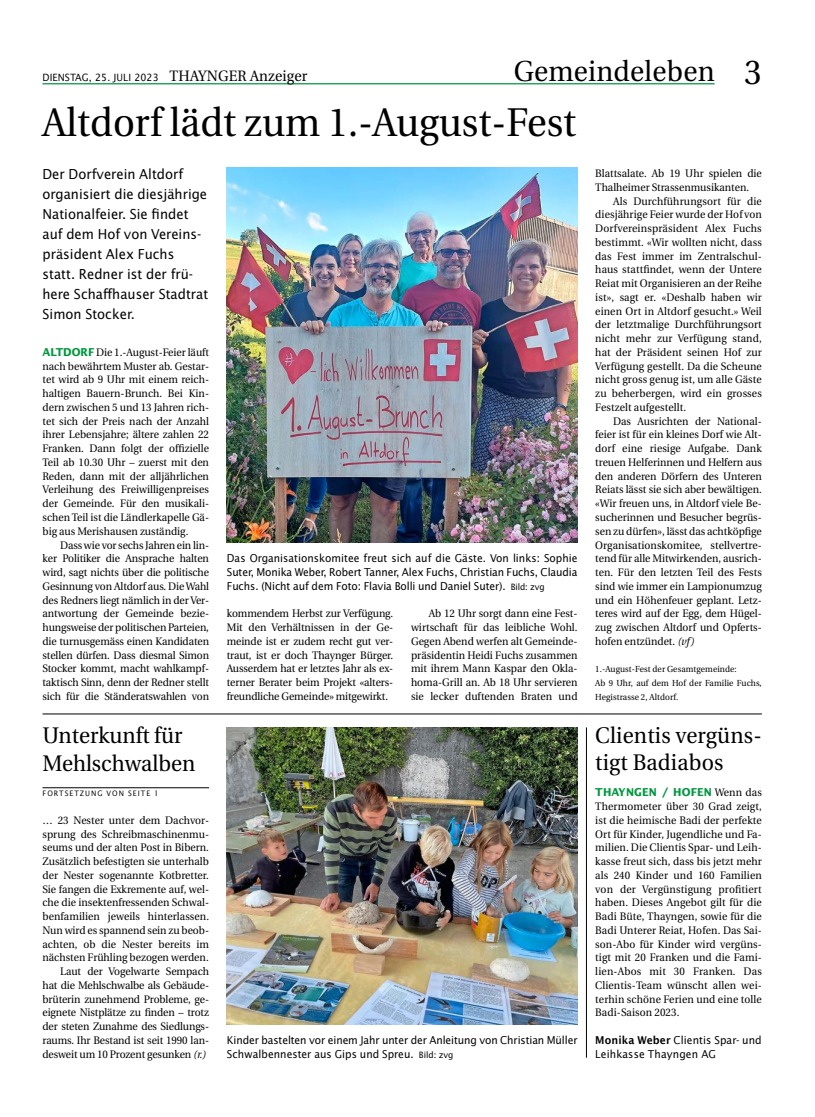
<style>
.page{position:relative;width:815px;height:1117px;background:#fff}
.page>*{position:absolute;margin:0;border:0;box-sizing:border-box;transform-origin:0 0}
.t1{font:40px "Utopia";color:#000;scale:.95 1}
.t2{font:28.75px "Utopia";letter-spacing:.01em;color:#000;scale:.95 1}
.t3{font:22.5px/27.5px "Utopia";color:#000;scale:.95 1}
.t4{font:13.75px/20px "Lucida Sans";color:#000;scale:.95 1}
.t5{font:10.88px/13.8px "Utopia";color:#000;text-align:justify;scale:.95 1}
.t6{font:10.88px/13.8px "Lucida Sans";letter-spacing:-.01em;color:#000;text-align:justify;scale:.95 1}
.t7{font:10.88px/13.8px "Lucida Sans";letter-spacing:.01em;color:#000;scale:.95 1}
.t8{font:10px "Lucida Sans";letter-spacing:.01em;color:#000;scale:.95 1}
.t9{font:8.75px/13.8px "Utopia";letter-spacing:.01em;color:#000;scale:.95 1}
.t10{font:7.5px "Lucida Sans";letter-spacing:.14em;color:#000;scale:.95 1}
.s1{font-family:"Utopia";font-size:15px}
.s2{font-size:34.38px}
.s3{font-family:"Lucida Sans";font-weight:700;color:#009740}
.s4{font-style:italic}
.s5{font-size:8.75px}
.s6{font-weight:600}
</style>
<div class="page">
<hr style="left:43px;top:83px;width:672px;height:1px;background:#009740">
<img style="left:227px;top:167px;width:351px;height:375px">
<hr style="left:43px;top:787px;width:166px;height:1px;background:#000">
<img style="left:227px;top:727px;width:351px;height:297px">
<hr style="left:43px;top:713px;width:719px;height:1px;background:#000">
<hr style="left:586px;top:727px;width:1px;height:330px;background:#000">
<p class="t8" style="left:43px;top:71px;width:280px">DIENSTAG, 25. JULI 2023 <span class="s1">THAYNGER Anzeiger</span></p>
<p class="t2" style="left:514px;top:55px;width:263px">Gemeindeleben <span class="s2">3</span></p>
<p class="t1" style="left:43px;top:100px;width:563px">Altdorf lädt zum 1.-August-Fest</p>
<p class="t4" style="left:43px;top:163px;width:176px">Der Dorfverein Altdorf organisiert die diesjährige<br>Nationalfeier. Sie findet auf dem Hof von Vereins&shy;präsident Alex Fuchs statt. Redner ist der frü&shy;here Schaffhauser Stadtrat<br>Simon Stocker.</p>
<p class="t5" style="left:43px;top:345px;width:177px"><span class="s3">ALTDORF</span> Die 1.-August-Feier läuft</p>
<p class="t5" style="left:43px;top:359px;width:177px">nach bewährtem Muster ab. Gestar-</p>
<p class="t5" style="left:43px;top:373px;width:177px">tet wird ab 9 Uhr mit einem reich-</p>
<p class="t5" style="left:43px;top:386px;width:177px">haltigen Bauern-Brunch. Bei Kin-</p>
<p class="t5" style="left:43px;top:400px;width:177px">dern zwischen 5 und 13 Jahren rich-</p>
<p class="t5" style="left:43px;top:414px;width:177px">tet sich der Preis nach der Anzahl</p>
<p class="t5" style="left:43px;top:428px;width:177px">ihrer Lebensjahre; ältere zahlen 22</p>
<p class="t5" style="left:43px;top:441px;width:177px">Franken. Dann folgt der offizielle</p>
<p class="t5" style="left:43px;top:455px;width:177px">Teil ab 10.30 Uhr – zuerst mit den</p>
<p class="t5" style="left:43px;top:469px;width:177px">Reden, dann mit der alljährlichen</p>
<p class="t5" style="left:43px;top:483px;width:177px">Verleihung des Freiwilligenpreises</p>
<p class="t5" style="left:43px;top:496px;width:177px">der Gemeinde. Für den musikali-</p>
<p class="t5" style="left:43px;top:510px;width:177px">schen Teil ist die Ländlerkapelle Gä-</p>
<p class="t5" style="left:43px;top:524px;width:155px">big aus Merishausen zuständig.</p>
<p class="t5" style="left:60px;top:538px;width:158px">Dass wie vor sechs Jahren ein lin-</p>
<p class="t5" style="left:43px;top:551px;width:177px">ker Politiker die Ansprache halten</p>
<p class="t5" style="left:43px;top:565px;width:177px">wird, sagt nichts über die politische</p>
<p class="t5" style="left:43px;top:579px;width:177px">Gesinnung von Altdorf aus. Die Wahl</p>
<p class="t5" style="left:43px;top:593px;width:177px">des Redners liegt nämlich in der Ver-</p>
<p class="t5" style="left:43px;top:606px;width:177px">antwortung der Gemeinde bezie-</p>
<p class="t5" style="left:43px;top:620px;width:177px">hungsweise der politischen Parteien,</p>
<p class="t5" style="left:43px;top:634px;width:177px">die turnusgemäss einen Kandidaten</p>
<p class="t5" style="left:43px;top:648px;width:177px">stellen dürfen. Dass diesmal Simon</p>
<p class="t5" style="left:43px;top:661px;width:177px">Stocker kommt, macht wahlkampf-</p>
<p class="t5" style="left:43px;top:675px;width:177px">taktisch Sinn, denn der Redner stellt</p>
<p class="t5" style="left:43px;top:689px;width:177px">sich für die Ständeratswahlen von</p>
<p class="t3" style="left:43px;top:721px;width:162px">Unterkunft für<br>Mehlschwalben</p>
<p class="t10" style="left:43px;top:788px;width:124px">FORTSETZUNG VON SEITE 1</p>
<p class="t5" style="left:43px;top:813px;width:177px">… 23 Nester unter dem Dachvor-</p>
<p class="t5" style="left:43px;top:826px;width:177px">sprung des Schreibmaschinenmu-</p>
<p class="t5" style="left:43px;top:840px;width:177px">seums und der alten Post in Bibern.</p>
<p class="t5" style="left:43px;top:854px;width:177px">Zusätzlich befestigten sie unterhalb</p>
<p class="t5" style="left:43px;top:868px;width:177px">der Nester sogenannte Kotbretter.</p>
<p class="t5" style="left:43px;top:881px;width:177px">Sie fangen die Exkremente auf, wel-</p>
<p class="t5" style="left:43px;top:895px;width:177px">che die insektenfressenden Schwal-</p>
<p class="t5" style="left:43px;top:909px;width:177px">benfamilien jeweils hinterlassen.</p>
<p class="t5" style="left:43px;top:923px;width:177px">Nun wird es spannend sein zu beob-</p>
<p class="t5" style="left:43px;top:936px;width:177px">achten, ob die Nester bereits im</p>
<p class="t5" style="left:43px;top:950px;width:176px">nächsten Frühling bezogen werden.</p>
<p class="t5" style="left:60px;top:964px;width:158px">Laut der Vogelwarte Sempach</p>
<p class="t5" style="left:43px;top:978px;width:177px">hat die Mehlschwalbe als Gebäude-</p>
<p class="t5" style="left:43px;top:991px;width:177px">brüterin zunehmend Probleme, ge-</p>
<p class="t5" style="left:43px;top:1005px;width:177px">eignete Nistplätze zu finden – trotz</p>
<p class="t5" style="left:43px;top:1019px;width:177px">der steten Zunahme des Siedlungs-</p>
<p class="t5" style="left:43px;top:1033px;width:177px">raums. Ihr Bestand ist seit 1990 lan-</p>
<p class="t5" style="left:43px;top:1046px;width:173px">desweit um 10 Prozent gesunken <span class="s4">(r.)</span></p>
<p class="t6" style="left:227px;top:551px;width:371px">Das Organisationskomitee freut sich auf die Gäste. Von links: Sophie Suter, Monika Weber, Robert Tanner, Alex Fuchs, Christian Fuchs, Claudia Fuchs. (Nicht auf dem Foto: Flavia Bolli und Daniel Suter). <span class="s5">Bild: zvg</span></p>
<p class="t5" style="left:227px;top:606px;width:177px">kommendem Herbst zur Verfügung.<br>Mit den Verhältnissen in der Ge&shy;meinde ist er zudem recht gut ver&shy;traut, ist er doch Thaynger Bürger.<br>Ausserdem hat er letztes Jahr als ex&shy;terner Berater beim Projekt «alters&shy;freundliche Gemeinde» mitgewirkt.</p>
<p class="t5" style="left:411px;top:606px;width:177px;text-indent:18px">Ab 12 Uhr sorgt dann eine Fest&shy;wirtschaft für das leibliche Wohl.<br>Gegen Abend werfen alt Gemeinde&shy;präsidentin Heidi Fuchs zusammen mit ihrem Mann Kaspar den Okla&shy;homa-Grill an. Ab 18 Uhr servieren sie lecker duftenden Braten und</p>
<p class="t6" style="left:227px;top:1032px;width:371px">Kinder bastelten vor einem Jahr unter der Anleitung von Christian Müller<br>Schwalbennester aus Gips und Spreu. <span class="s5">Bild: zvg</span></p>
<p class="t5" style="left:595px;top:166px;width:177px">Blattsalate. Ab 19 Uhr spielen die</p>
<p class="t5" style="left:595px;top:180px;width:164px">Thalheimer Strassenmusikanten.</p>
<p class="t5" style="left:613px;top:194px;width:158px">Als Durchführungsort für die</p>
<p class="t5" style="left:595px;top:208px;width:177px">diesjährige Feier wurde der Hof von</p>
<p class="t5" style="left:595px;top:221px;width:177px">Dorfvereinspräsident Alex Fuchs</p>
<p class="t5" style="left:595px;top:235px;width:177px">bestimmt. «Wir wollten nicht, dass</p>
<p class="t5" style="left:595px;top:249px;width:177px">das Fest immer im Zentralschul-</p>
<p class="t5" style="left:595px;top:263px;width:177px">haus stattfindet, wenn der Untere</p>
<p class="t5" style="left:595px;top:276px;width:177px">Reiat mit Organisieren an der Reihe</p>
<p class="t5" style="left:595px;top:290px;width:177px">ist», sagt er. «Deshalb haben wir</p>
<p class="t5" style="left:595px;top:304px;width:177px">einen Ort in Altdorf gesucht.» Weil</p>
<p class="t5" style="left:595px;top:318px;width:177px">der letztmalige Durchführungsort</p>
<p class="t5" style="left:595px;top:331px;width:177px">nicht mehr zur Verfügung stand,</p>
<p class="t5" style="left:595px;top:345px;width:177px">hat der Präsident seinen Hof zur</p>
<p class="t5" style="left:595px;top:359px;width:177px">Verfügung gestellt. Da die Scheune</p>
<p class="t5" style="left:595px;top:373px;width:177px">nicht gross genug ist, um alle Gäste</p>
<p class="t5" style="left:595px;top:386px;width:177px">zu beherbergen, wird ein grosses</p>
<p class="t5" style="left:595px;top:400px;width:97px">Festzelt aufgestellt.</p>
<p class="t5" style="left:613px;top:414px;width:158px">Das Ausrichten der National-</p>
<p class="t5" style="left:595px;top:428px;width:177px">feier ist für ein kleines Dorf wie Alt-</p>
<p class="t5" style="left:595px;top:441px;width:177px">dorf eine riesige Aufgabe. Dank</p>
<p class="t5" style="left:595px;top:455px;width:177px">treuen Helferinnen und Helfern aus</p>
<p class="t5" style="left:595px;top:469px;width:177px">den anderen Dörfern des Unteren</p>
<p class="t5" style="left:595px;top:483px;width:177px">Reiats lässt sie sich aber bewältigen.</p>
<p class="t5" style="left:595px;top:496px;width:177px">«Wir freuen uns, in Altdorf viele Be-</p>
<p class="t5" style="left:595px;top:510px;width:177px">sucherinnen und Besucher begrüs-</p>
<p class="t5" style="left:595px;top:524px;width:177px">sen zu dürfen», lässt das achtköpfige</p>
<p class="t5" style="left:595px;top:538px;width:177px">Organisationskomitee, stellvertre-</p>
<p class="t5" style="left:595px;top:551px;width:177px">tend für alle Mitwirkenden, ausrich-</p>
<p class="t5" style="left:595px;top:565px;width:177px">ten. Für den letzten Teil des Fests</p>
<p class="t5" style="left:595px;top:579px;width:177px">sind wie immer ein Lampionumzug</p>
<p class="t5" style="left:595px;top:593px;width:177px">und ein Höhenfeuer geplant. Letz-</p>
<p class="t5" style="left:595px;top:606px;width:177px">teres wird auf der Egg, dem Hügel-</p>
<p class="t5" style="left:595px;top:620px;width:177px">zug zwischen Altdorf und Opferts-</p>
<p class="t5" style="left:595px;top:634px;width:106px">hofen entzündet. <span class="s4">(vf)</span></p>
<p class="t9" style="left:595px;top:662px;width:177px">1.-August-Fest der Gesamtgemeinde:<br>Ab 9 Uhr, auf dem Hof der Familie Fuchs,<br>Hegistrasse 2, Altdorf.</p>
<p class="t3" style="left:595px;top:721px;width:177px">Clientis vergüns&shy;tigt Badiabos</p>
<p class="t5" style="left:595px;top:785px;width:177px"><span class="s3">THAYNGEN / HOFEN</span> Wenn das Thermometer über 30 Grad zeigt, ist die heimische Badi der perfekte Ort für Kinder, Jugendliche und Fa&shy;milien. Die Clientis Spar- und Leih&shy;kasse freut sich, dass bis jetzt mehr als 240 Kinder und 160 Familien von der Vergünstigung profitiert haben. Dieses Angebot gilt für die Badi Büte, Thayngen, sowie für die Badi Unterer Reiat, Hofen. Das Sai&shy;son-Abo für Kinder wird vergüns&shy;tigt mit 20 Franken und die Fami&shy;lien-Abos mit 30 Franken. Das Clientis-Team wünscht allen wei&shy;terhin schöne Ferien und eine tolle Badi-Saison 2023.</p>
<p class="t7" style="left:595px;top:1032px;width:177px"><span class="s6">Monika Weber</span> Clientis Spar- und<br>Leihkasse Thayngen AG</p>
</div>
